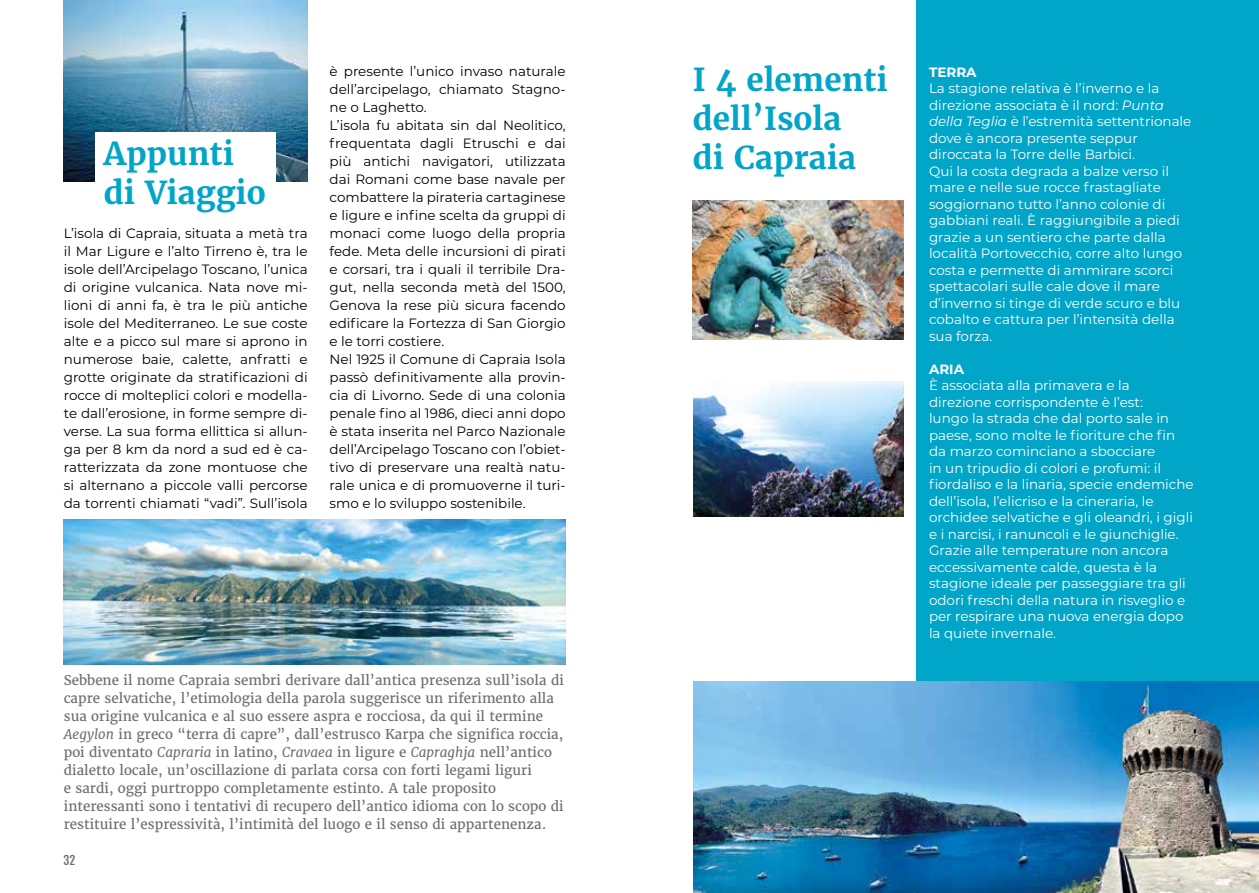
<style>
.page{position:relative;width:1259px;height:893px;background:#fff}
.page>*{position:absolute;margin:0;border:0;box-sizing:border-box;transform-origin:0 0}
.t1{font:700 31.5px/39px "Merriweather";color:#00a5c8}
.t2{font:13.5px/18px "Montserrat";color:#000;text-align:justify}
.t3{font:13.5px/16.5px "Montserrat";color:#fff}
.t4{font:13.5px/18px "Merriweather";color:#706f6f}
.t5{font:700 13.5px "Montserrat";color:#fff}
.t6{font:12px "Fjalla One";color:#706f6f}
.s1{font-style:italic}
</style>
<div class="page">
<div style="left:916px;top:0;width:343px;height:893px;background:#00a5c8"></div>
<img style="left:693px;top:682px;width:566px;height:211px">
<img style="left:64px;top:0;width:244px;height:181px">
<div style="left:95px;top:132px;width:180px;height:93px;background:#fff"></div>
<img style="left:64px;top:520px;width:502px;height:144px">
<img style="left:693px;top:201px;width:210px;height:139px">
<img style="left:693px;top:382px;width:210px;height:135px">
<h1 class="t1" style="left:693px;top:60px;width:196px">I 4 elementi dell’Isola</h1>
<p class="t2" style="left:330px;top:61px;width:238px;text-align:left">è presente l’unico invaso naturale dell’arcipelago, chiamato Stagno&shy;ne o Laghetto.<br>L’isola fu abitata sin dal Neolitico, frequentata dagli Etruschi e dai più antichi navigatori, utilizzata dai Romani come base navale per combattere la pirateria cartaginese e ligure e infine scelta da gruppi di monaci come luogo della propria fede. Meta delle incursioni di pirati e corsari, tra i quali il terribile Dra&shy;gut, nella seconda metà del 1500, Genova la rese più sicura facendo edificare la Fortezza di San Giorgio e le torri costiere.<br>Nel 1925 il Comune di Capraia Isola passò definitivamente alla provin&shy;cia di Livorno. Sede di una colonia penale fino al 1986, dieci anni dopo è stata inserita nel Parco Nazionale dell’Arcipelago Toscano con l’obiet&shy;tivo di preservare una realtà natu&shy;rale unica e di promuoverne il turi&shy;smo e lo sviluppo sostenibile.</p>
<h1 class="t1" style="left:104px;top:134px;width:132px">Appunti</h1>
<h1 class="t1" style="left:693px;top:138px;width:164px">di Capraia</h1>
<h1 class="t1" style="left:104px;top:173px;width:163px">di Viaggio</h1>
<p class="t2" style="left:64px;top:223px;width:245px">L’isola di Capraia, situata a metà tra il Mar Ligure e l’alto Tirreno è, tra le isole dell’Arcipelago Toscano, l’unica di origine vulcanica. Nata nove mi&shy;lioni di anni fa, è tra le più antiche isole del Mediterraneo. Le sue coste alte e a picco sul mare si aprono in numerose baie, calette, anfratti e grotte originate da stratificazioni di rocce di molteplici colori e modella&shy;te dall’erosione, in forme sempre di&shy;verse. La sua forma ellittica si allun&shy;ga per 8 km da nord a sud ed è ca&shy;ratterizzata da zone montuose che si alternano a piccole valli percorse da torrenti chiamati “vadi”. Sull’isola</p>
<p class="t4" style="left:64px;top:671px;width:501px">Sebbene il nome Capraia sembri derivare dall’antica presenza sull’isola di capre selvatiche, l’etimologia della parola suggerisce un riferimento alla sua origine vulcanica e al suo essere aspra e rocciosa, da qui il termine <span class="s1">Aegylon</span> in greco “terra di capre”, dall’estrusco Karpa che significa roccia, poi diventato <span class="s1">Capraria</span> in latino, <span class="s1">Cravaea</span> in ligure e <span class="s1">Capraghja</span> nell’antico dialetto locale, un’oscillazione di parlata corsa con forti legami liguri<br>e sardi, oggi purtroppo completamente estinto. A tale proposito interessanti sono i tentativi di recupero dell’antico idioma con lo scopo di restituire l’espressività, l’intimità del luogo e il senso di appartenenza.</p>
<p class="t6" style="left:63px;top:853px;width:13px">32</p>
<p class="t5" style="left:929px;top:62px;width:49px">TERRA</p>
<p class="t3" style="left:929px;top:80px;width:264px">La stagione relativa è l’inverno e la direzione associata è il nord: <span class="s1">Punta della Teglia</span> è l’estremità settentrionale dove è ancora presente seppur diroccata la Torre delle Barbici.<br>Qui la costa degrada a balze verso il mare e nelle sue rocce frastagliate soggiornano tutto l’anno colonie di gabbiani reali. È raggiungibile a piedi grazie a un sentiero che parte dalla località Portovecchio, corre alto lungo costa e permette di ammirare scorci spettacolari sulle cale dove il mare d’inverno si tinge di verde scuro e blu cobalto e cattura per l’intensità della sua forza.</p>
<p class="t5" style="left:929px;top:359px;width:37px">ARIA</p>
<p class="t3" style="left:929px;top:377px;width:266px">È associata alla primavera e la direzione corrispondente è l’est:<br>lungo la strada che dal porto sale in paese, sono molte le fioriture che fin da marzo cominciano a sbocciare<br>in un tripudio di colori e profumi: il fiordaliso e la linaria, specie endemiche dell’isola, l’elicriso e la cineraria, le orchidee selvatiche e gli oleandri, i gigli e i narcisi, i ranuncoli e le giunchiglie.<br>Grazie alle temperature non ancora eccessivamente calde, questa è la stagione ideale per passeggiare tra gli odori freschi della natura in risveglio e per respirare una nuova energia dopo la quiete invernale.</p>
</div>
